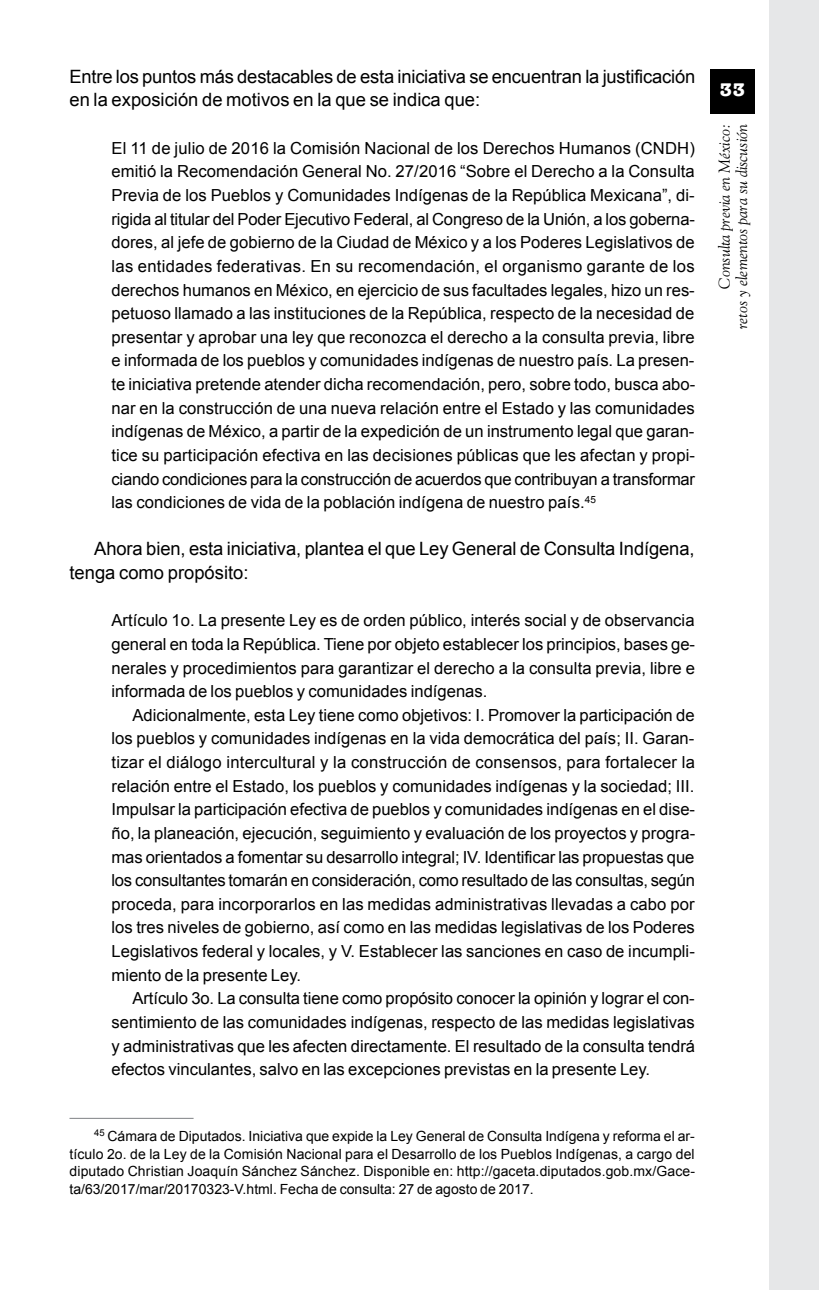
<style>
.page{position:relative;width:819px;height:1290px;background:#fff}
.page>*{position:absolute;margin:0;border:0;box-sizing:border-box;transform-origin:0 0}
.t1{font:700 18.9px "American Typewriter";color:#fff}
.t2{font:18.38px/23.6px "Arial";letter-spacing:-.005em;color:#000}
.t3{font:16.62px/23.6px "Arial";color:#000;text-align:justify}
.t4{font:italic 15.75px/17.5px "Goudy Std";color:#000;text-align:right}
.t5{font:14px/17.5px "Arial";color:#000;text-align:justify}
</style>
<div class="page">
<div style="left:769px;top:0;width:50px;height:1290px;background:#e6e7e8"></div>
<div style="left:710px;top:69px;width:44px;height:45px;background:#000"></div>
<hr style="left:69px;top:1118px;width:124px;height:1px;background:#808285">
<p class="t2" style="left:69px;top:65px;width:627px">Entre los puntos más destacables de esta iniciativa se encuentran la justificación en la exposición de motivos en la que se indica que:</p>
<p class="t3" style="left:111px;top:136px;width:585px">El 11 de julio de 2016 la Comisión Nacional de los Derechos Humanos (CNDH) emitió la Recomendación General No. 27/2016 “Sobre el Derecho a la Consulta Previa de los Pueblos y Comunidades Indígenas de la República Mexicana”, di&shy;rigida al titular del Poder Ejecutivo Federal, al Congreso de la Unión, a los goberna&shy;dores, al jefe de gobierno de la Ciudad de México y a los Poderes Legislativos de las entidades federativas. En su recomendación, el organismo garante de los derechos humanos en México, en ejercicio de sus facultades legales, hizo un res&shy;petuoso llamado a las instituciones de la República, respecto de la necesidad de presentar y aprobar una ley que reconozca el derecho a la consulta previa, libre e informada de los pueblos y comunidades indígenas de nuestro país. La presen&shy;te iniciativa pretende atender dicha recomendación, pero, sobre todo, busca abo&shy;nar en la construcción de una nueva relación entre el Estado y las comunidades indígenas de México, a partir de la expedición de un instrumento legal que garan&shy;tice su participación efectiva en las decisiones públicas que les afectan y propi&shy;ciando condiciones para la construcción de acuerdos que contribuyan a transformar las condiciones de vida de la población indígena de nuestro país.<sup>45</sup></p>
<p class="t2" style="left:69px;top:537px;width:626px;text-indent:25px">Ahora bien, esta iniciativa, plantea el que Ley General de Consulta Indígena, tenga como propósito:</p>
<p class="t3" style="left:111px;top:609px;width:585px">Artículo 1o. La presente Ley es de orden público, interés social y de observancia general en toda la República. Tiene por objeto establecer los principios, bases ge&shy;nerales y procedimientos para garantizar el derecho a la consulta previa, libre e informada de los pueblos y comunidades indígenas.</p>
<p class="t3" style="left:111px;top:703px;width:585px;text-indent:21px">Adicionalmente, esta Ley tiene como objetivos: I. Promover la participación de los pueblos y comunidades indígenas en la vida democrática del país; II. Garan&shy;tizar el diálogo intercultural y la construcción de consensos, para fortalecer la relación entre el Estado, los pueblos y comunidades indígenas y la sociedad; III.<br>Impulsar la participación efectiva de pueblos y comunidades indígenas en el dise&shy;ño, la planeación, ejecución, seguimiento y evaluación de los proyectos y progra&shy;mas orientados a fomentar su desarrollo integral; IV. Identificar las propuestas que los consultantes tomarán en consideración, como resultado de las consultas, según proceda, para incorporarlos en las medidas administrativas llevadas a cabo por los tres niveles de gobierno, así como en las medidas legislativas de los Poderes Legislativos federal y locales, y V. Establecer las sanciones en caso de incumpli&shy;miento de la presente Ley.</p>
<p class="t3" style="left:111px;top:987px;width:585px;text-indent:21px">Artículo 3o. La consulta tiene como propósito conocer la opinión y lograr el con&shy;sentimiento de las comunidades indígenas, respecto de las medidas legislativas y administrativas que les afecten directamente. El resultado de la consulta tendrá efectos vinculantes, salvo en las excepciones previstas en la presente Ley.</p>
<p class="t5" style="left:69px;top:1127px;width:627px;text-indent:25px"><sup>45</sup> Cámara de Diputados. Iniciativa que expide la Ley General de Consulta Indígena y reforma el ar&shy;tículo 2o. de la Ley de la Comisión Nacional para el Desarrollo de los Pueblos Indígenas, a cargo del diputado Christian Joaquín Sánchez Sánchez. Disponible en: http://gaceta.diputados.gob.mx/Gace&shy;ta/63/2017/mar/20170323-V.html. Fecha de consulta: 27 de agosto de 2017.</p>
<p class="t1" style="left:719px;top:74px;width:27px">33</p>
<p class="t4" style="left:715px;top:329px;width:206px;rotate:-90deg">Consulta previa en México:<br>retos y elementos para su discusión</p>
</div>
